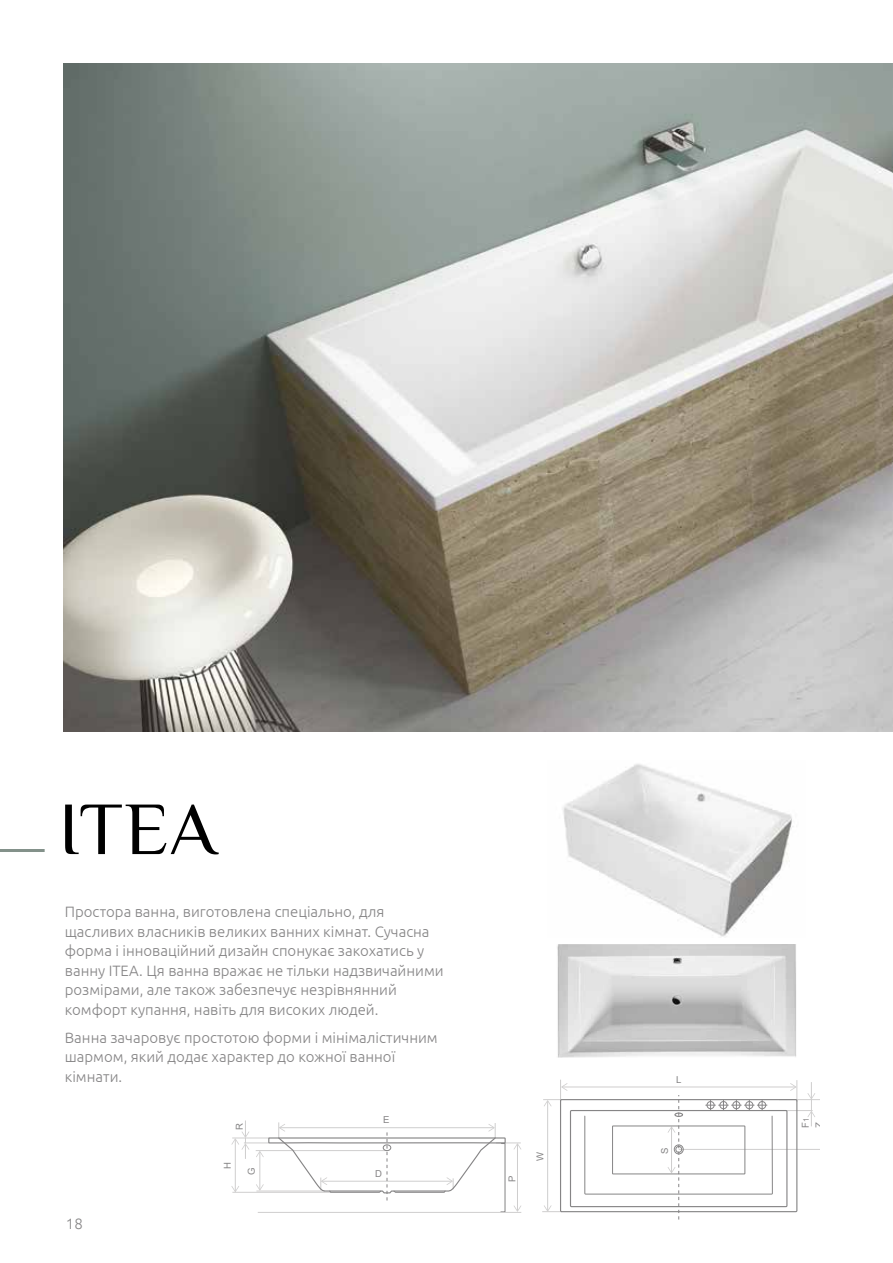
<style>
.page{position:relative;width:893px;height:1263px;background:#fff}
.page>*{position:absolute;margin:0;border:0;box-sizing:border-box;transform-origin:0 0}
.t1{font:75px "Philosopher";color:#000}
.t2{font:300 15px/19.5px "Ubuntu";color:#868586}
.t3{font:9.6px "Arial";color:#868586}
.s1{font-size:7.65px}
</style>
<div class="page">
<img style="left:563px;top:764px;width:230px;height:173px">
<img style="left:64px;top:64px;width:829px;height:667px">
<img style="left:557px;top:944px;width:239px;height:114px">
<hr style="left:0;top:849px;width:45px;height:3px;background:#83918a">
<hr style="left:779px;top:1099px;width:41px;height:1px;background:#cfcece">
<hr style="left:679px;top:1149px;width:141px;height:1px;background:#cfcece">
<hr style="left:562px;top:1086px;width:233px;height:1px;background:#cfcece">
<hr style="left:547px;top:1101px;width:1px;height:109px;background:#cfcece">
<svg style="left:543px;top:1080px;width:24px;height:26px"></svg>
<svg style="left:542px;top:1205px;width:18px;height:7px"></svg>
<div style="left:560px;top:1099px;width:237px;height:113px;border:1px solid #868586"></div>
<div style="left:570px;top:1110px;width:217px;height:97px;border:1px solid #868586"></div>
<svg style="left:584px;top:1095px;width:189px;height:124px"></svg>
<svg style="left:786px;top:1080px;width:29px;height:46px"></svg>
<svg style="left:231px;top:1120px;width:290px;height:93px"></svg>
<h1 class="t1" style="left:58px;top:790px;width:160px">ITEA</h1>
<p class="t2" style="left:65px;top:902px;width:380px">Простора ванна, виготовлена спеціально, для щасливих власників великих ванних кімнат. Сучасна форма і інноваційний дизайн спонукає закохатись у ванну ITEA. Ця ванна вражає не тільки надзвичайними розмірами, але також забезпечує незрівнянний комфорт купання, навіть для високих людей.</p>
<p class="t2" style="left:65px;top:1027px;width:374px">Ванна зачаровує простотою форми і мінімалістичним шармом, який додає характер до кожної ванної кімнати.</p>
<p class="t2" style="left:66px;top:1213px;width:18px">18</p>
<p class="t3" style="left:233px;top:1130px;width:8px;rotate:-90deg">R</p>
<p class="t3" style="left:221px;top:1169px;width:8px;rotate:-90deg">H</p>
<p class="t3" style="left:245px;top:1175px;width:9px;rotate:-90deg">G</p>
<p class="t3" style="left:383px;top:1112px;width:8px">E</p>
<p class="t3" style="left:375px;top:1167px;width:8px">D</p>
<p class="t3" style="left:506px;top:1182px;width:8px;rotate:-90deg">P</p>
<p class="t3" style="left:533px;top:1161px;width:11px;rotate:-90deg">W</p>
<p class="t3" style="left:676px;top:1072px;width:7px">L</p>
<p class="t3" style="left:658px;top:1154px;width:8px;rotate:-90deg">S</p>
<p class="t3" style="left:799px;top:1128px;width:12px;rotate:-90deg">F<span class="s1">1</span></p>
<p class="t3" style="left:813px;top:1128px;width:7px;rotate:-90deg">Z</p>
</div>
